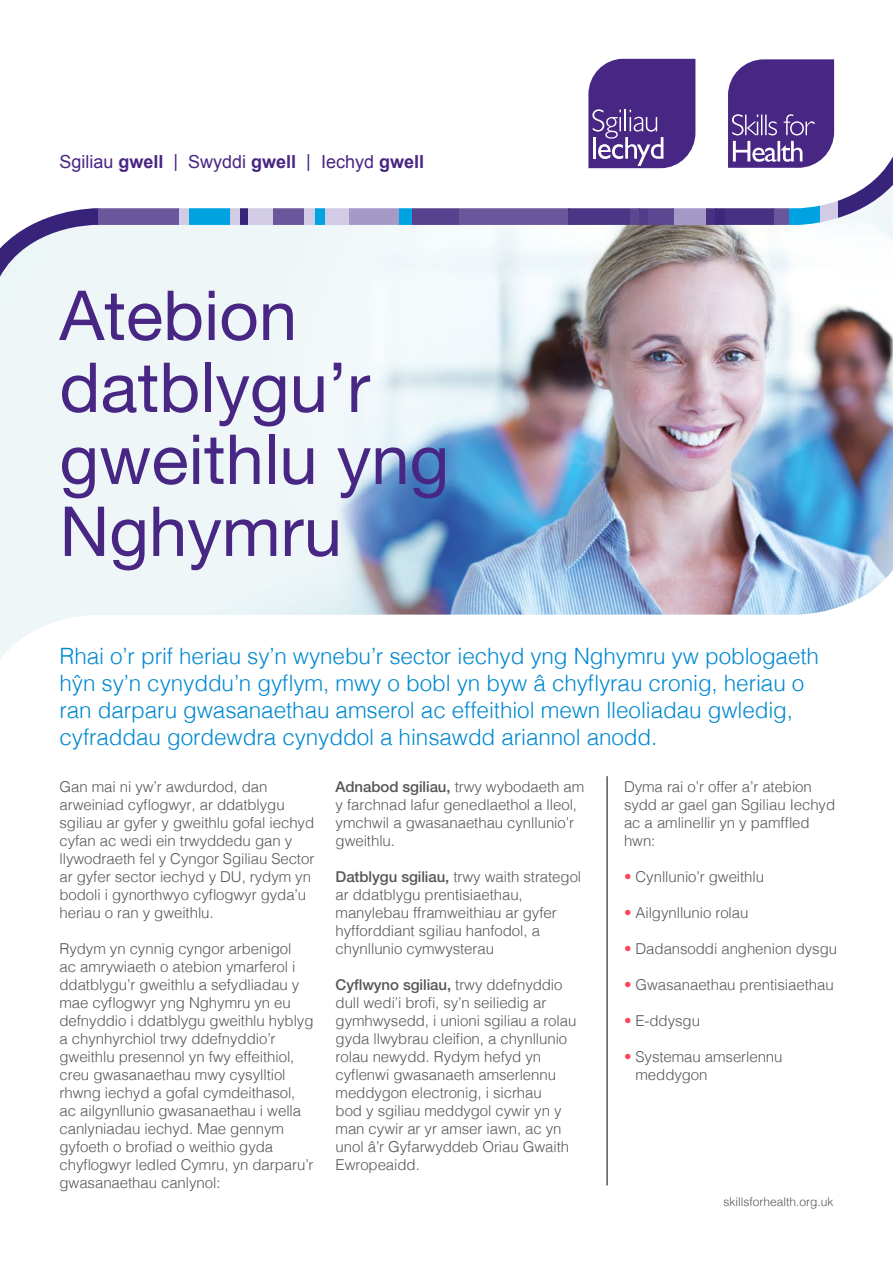
<style>
.page{position:relative;width:893px;height:1263px;background:#fff}
.page>*{position:absolute;margin:0;border:0;box-sizing:border-box;transform-origin:0 0}
.t1{font:69px/72px "Helvetica Neue";color:#482683}
.t2{font:300 22.5px/27px "Helvetica";letter-spacing:-.005em;color:#0089d0}
.t3{font:18px "Arial";color:#482683}
.t4{font:300 15px/18px "Helvetica";letter-spacing:-.005em;color:#575756}
.t5{font:500 15px "Helvetica Neue";letter-spacing:-.005em;color:#575756}
.t6{font:300 12px "Helvetica";color:#575756}
.s1{font-weight:700}
.s2{font-family:"Helvetica";font-weight:300}
.s3{font-family:"Helvetica Neue";font-weight:500}
.s4{color:#fb4857}
</style>
<div class="page">
<img style="left:0;top:277px;width:893px;height:382px">
<svg style="left:728px;top:59px;width:106px;height:97px;background:#5b3d90"></svg>
<svg style="left:588px;top:59px;width:107px;height:97px;background:#5c3e90"></svg>
<hr style="left:606px;top:776px;width:2px;height:409px;background:#575756">
<svg style="left:0;top:208px;width:98px;height:69px;fill:#eef6f8"></svg>
<svg style="left:838px;top:156px;width:55px;height:85px"></svg>
<svg style="left:98px;top:208px;width:81px;height:69px;background:#cdcfe1"></svg>
<svg style="left:179px;top:208px;width:11px;height:69px"></svg>
<svg style="left:230px;top:208px;width:10px;height:69px"></svg>
<svg style="left:248px;top:208px;width:25px;height:69px;background:#e7ebf3"></svg>
<svg style="left:273px;top:208px;width:31px;height:69px;background:#cdcfe1"></svg>
<svg style="left:304px;top:208px;width:12px;height:69px"></svg>
<svg style="left:316px;top:208px;width:9px;height:69px"></svg>
<svg style="left:325px;top:208px;width:25px;height:69px;fill:#f1f6f9"></svg>
<svg style="left:819px;top:156px;width:19px;height:67px"></svg>
<svg style="left:350px;top:208px;width:49px;height:69px;fill:#f2f7fb"></svg>
<svg style="left:673px;top:156px;width:33px;height:121px"></svg>
<svg style="left:706px;top:208px;width:10px;height:69px"></svg>
<svg style="left:725px;top:156px;width:50px;height:121px"></svg>
<svg style="left:775px;top:156px;width:14px;height:121px"></svg>
<svg style="left:789px;top:156px;width:30px;height:113px"></svg>
<svg style="left:716px;top:208px;width:9px;height:69px"></svg>
<svg style="left:412px;top:208px;width:47px;height:69px;fill:#f3f8fb"></svg>
<svg style="left:459px;top:208px;width:109px;height:69px;fill:#eff7fa"></svg>
<svg style="left:568px;top:156px;width:62px;height:121px"></svg>
<svg style="left:630px;top:156px;width:10px;height:121px"></svg>
<svg style="left:648px;top:156px;width:25px;height:121px"></svg>
<svg style="left:640px;top:156px;width:8px;height:121px"></svg>
<svg style="left:399px;top:208px;width:13px;height:69px"></svg>
<svg style="left:240px;top:208px;width:8px;height:69px"></svg>
<svg style="left:190px;top:208px;width:40px;height:69px;background:#b4e1f2"></svg>
<p class="t3" style="left:60px;top:151px;width:366px">Sgiliau <span class="s1">gwell</span> | Swyddi <span class="s1">gwell</span> | Iechyd <span class="s1">gwell</span></p>
<h1 class="t1" style="left:60px;top:279px;width:391px">Atebion datblygu’r gweithlu yng<br>Nghymru</h1>
<p class="t2" style="left:60px;top:641px;width:761px">Rhai o’r prif heriau sy’n wynebu’r sector iechyd yng Nghymru yw poblogaeth hŷn sy’n cynyddu’n gyflym, mwy o bobl yn byw â chyflyrau cronig, heriau o ran darparu gwasanaethau amserol ac effeithiol mewn lleoliadau gwledig, cyfraddau gordewdra cynyddol a hinsawdd ariannol anodd.</p>
<p class="t4" style="left:60px;top:777px;width:256px">Gan mai ni yw’r awdurdod, dan arweiniad cyflogwyr, ar ddatblygu sgiliau ar gyfer y gweithlu gofal iechyd cyfan ac wedi ein trwyddedu gan y llywodraeth fel y Cyngor Sgiliau Sector ar gyfer sector iechyd y DU, rydym yn bodoli i gynorthwyo cyflogwyr gyda’u heriau o ran y gweithlu.</p>
<p class="t4" style="left:60px;top:939px;width:256px">Rydym yn cynnig cyngor arbenigol<br>ac amrywiaeth o atebion ymarferol i ddatblygu’r gweithlu a sefydliadau y mae cyflogwyr yng Nghymru yn eu defnyddio i ddatblygu gweithlu hyblyg a chynhyrchiol trwy ddefnyddio’r gweithlu presennol yn fwy effeithiol, creu gwasanaethau mwy cysylltiol rhwng iechyd a gofal cymdeithasol, ac ailgynllunio gwasanaethau i wella canlyniadau iechyd. Mae gennym gyfoeth o brofiad o weithio gyda chyflogwyr ledled Cymru, yn darparu’r gwasanaethau canlynol:</p>
<p class="t5" style="left:336px;top:778px;width:250px">Adnabod sgiliau, <span class="s2">trwy wybodaeth am</span></p>
<p class="t4" style="left:336px;top:795px;width:243px">y farchnad lafur genedlaethol a lleol, ymchwil a gwasanaethau cynllunio’r gweithlu.</p>
<p class="t4" style="left:336px;top:867px;width:247px"><span class="s3">Datblygu sgiliau,</span> trwy waith strategol ar ddatblygu prentisiaethau, manylebau fframweithiau ar gyfer hyfforddiant sgiliau hanfodol, a chynllunio cymwysterau</p>
<p class="t5" style="left:336px;top:976px;width:228px">Cyflwyno sgiliau, <span class="s2">trwy ddefnyddio</span></p>
<p class="t4" style="left:336px;top:993px;width:242px">dull wedi’i brofi, sy’n seiliedig ar gymhwysedd, i unioni sgiliau a rolau gyda llwybrau cleifion, a chynllunio rolau newydd. Rydym hefyd yn cyflenwi gwasanaeth amserlennu meddygon electronig, i sicrhau<br>bod y sgiliau meddygol cywir yn y man cywir ar yr amser iawn, ac yn unol â’r Gyfarwyddeb Oriau Gwaith<br>Ewropeaidd.</p>
<p class="t4" style="left:624px;top:777px;width:213px">Dyma rai o’r offer a’r atebion sydd ar gael gan Sgiliau Iechyd ac a amlinellir yn y pamffled hwn:</p>
<p class="t4" style="left:624px;top:867px;width:142px"><span class="s4">•</span> Cynllunio’r gweithlu</p>
<p class="t4" style="left:624px;top:903px;width:126px"><span class="s4">•</span> Ailgynllunio rolau</p>
<p class="t4" style="left:624px;top:939px;width:215px"><span class="s4">•</span> Dadansoddi anghenion dysgu</p>
<p class="t4" style="left:624px;top:975px;width:211px"><span class="s4">•</span> Gwasanaethau prentisiaethau</p>
<p class="t4" style="left:624px;top:1011px;width:77px"><span class="s4">•</span> E-ddysgu</p>
<p class="t4" style="left:635px;top:1047px;width:149px;text-indent:-12px"><span class="s4">•</span> Systemau amserlennu meddygon</p>
<p class="t6" style="left:723px;top:1192px;width:112px">skillsforhealth.org.uk</p>
</div>
